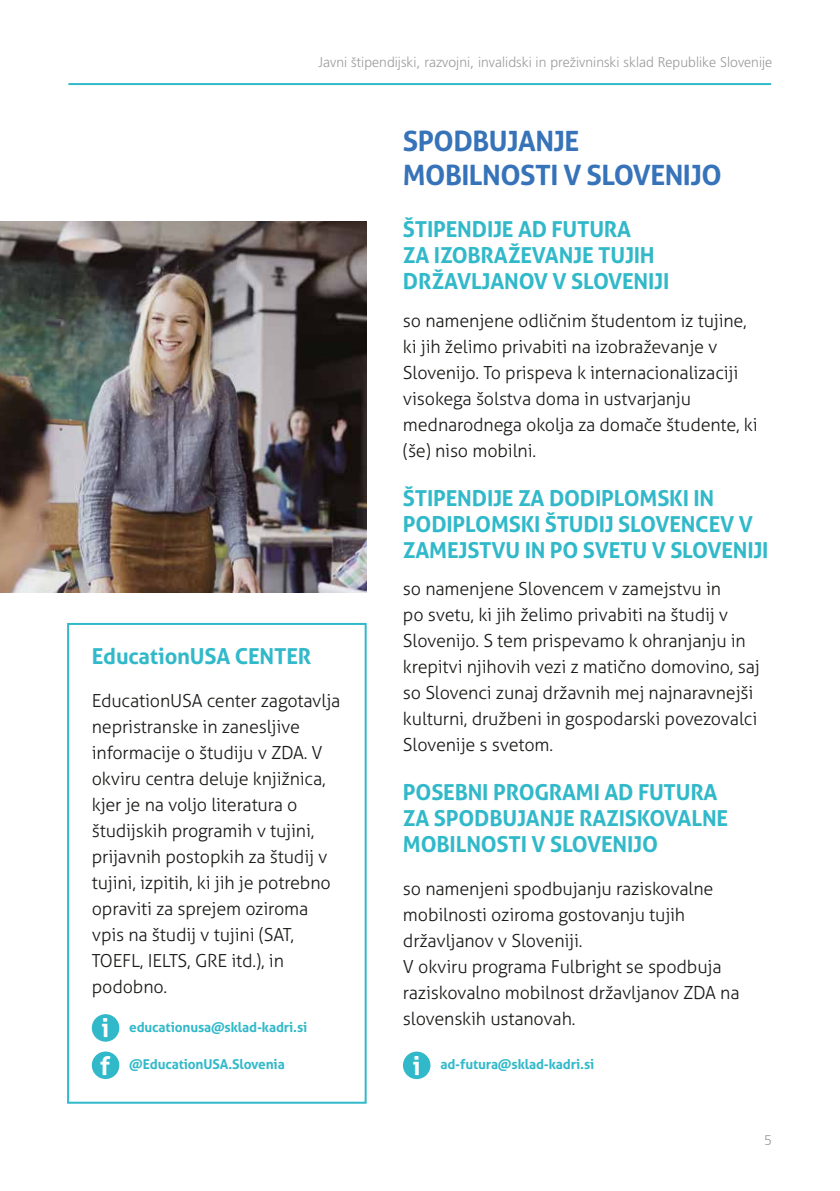
<style>
.page{position:relative;width:840px;height:1191px;background:#fff}
.page>*{position:absolute;margin:0;border:0;box-sizing:border-box;transform-origin:0 0}
.t1{font:700 28px/34px "Aller";letter-spacing:-.02em;color:#3773b9}
.t2{font:700 22px/26px "Aller";letter-spacing:-.01em;color:#31b9ca}
.t3{font:300 18px/26px "Aller";letter-spacing:-.01em;color:#1a1a18}
.t4{font:300 14px "Frutiger LT Std";color:#9c9d9d}
.t5{font:700 13.6px "Aller";letter-spacing:-.01em;color:#31b9ca}
.s1{font-size:25.6px;color:#fff}
</style>
<div class="page">
<hr style="left:69px;top:83px;width:701px;height:2px;background:#31b9ca">
<div style="left:403px;top:1051px;width:27px;height:28px;background:#31b9ca;border-radius:50%"></div>
<div style="left:92px;top:1014px;width:27px;height:27px;background:#31b9ca;border-radius:50%"></div>
<div style="left:92px;top:1051px;width:27px;height:28px;background:#31b9ca;border-radius:50%"></div>
<div style="left:67px;top:623px;width:299px;height:480px;border:2px solid #31b9ca"></div>
<img style="left:0;top:221px;width:366px;height:372px">
<p class="t4" style="left:318px;top:54px;width:455px">Javni štipendijski, razvojni, invalidski in preživninski sklad Republike Slovenije</p>
<p class="t2" style="left:92px;top:643px;width:221px">EducationUSA CENTER</p>
<p class="t3" style="left:92px;top:687px;width:250px">EducationUSA center zagotavlja nepristranske in zanesljive informacije o študiju v ZDA. V okviru centra deluje knjižnica, kjer je na voljo literatura o študijskih programih v tujini, prijavnih postopkih za študij v tujini, izpitih, ki jih je potrebno opraviti za sprejem oziroma vpis na študij v tujini (SAT,<br>TOEFL, IELTS, GRE itd.), in podobno.</p>
<p class="t5" style="left:102px;top:1018px;width:207px"><span class="s1">i</span> educationusa@sklad-kadri.si</p>
<p class="t5" style="left:100px;top:1056px;width:186px"><span class="s1">f</span> @EducationUSA.Slovenia</p>
<h1 class="t1" style="left:403px;top:124px;width:320px">SPODBUJANJE<br>MOBILNOSTI V SLOVENIJO</h1>
<p class="t2" style="left:403px;top:216px;width:268px">ŠTIPENDIJE AD FUTURA<br>ZA IZOBRAŽEVANJE TUJIH<br>DRŽAVLJANOV V SLOVENIJI</p>
<p class="t3" style="left:403px;top:307px;width:356px">so namenjene odličnim študentom iz tujine, ki jih želimo privabiti na izobraževanje v Slovenijo. To prispeva k internacionalizaciji visokega šolstva doma in ustvarjanju mednarodnega okolja za domače študente, ki (še) niso mobilni.</p>
<p class="t2" style="left:403px;top:484px;width:367px">ŠTIPENDIJE ZA DODIPLOMSKI IN<br>PODIPLOMSKI ŠTUDIJ SLOVENCEV V<br>ZAMEJSTVU IN PO SVETU V SLOVENIJI</p>
<p class="t3" style="left:403px;top:575px;width:358px">so namenjene Slovencem v zamejstvu in<br>po svetu, ki jih želimo privabiti na študij v Slovenijo. S tem prispevamo k ohranjanju in krepitvi njihovih vezi z matično domovino, saj so Slovenci zunaj državnih mej najnaravnejši kulturni, družbeni in gospodarski povezovalci Slovenije s svetom.</p>
<p class="t2" style="left:403px;top:778px;width:326px">POSEBNI PROGRAMI AD FUTURA<br>ZA SPODBUJANJE RAZISKOVALNE<br>MOBILNOSTI V SLOVENIJO</p>
<p class="t3" style="left:403px;top:875px;width:338px">so namenjeni spodbujanju raziskovalne mobilnosti oziroma gostovanju tujih državljanov v Sloveniji.<br>V okviru programa Fulbright se spodbuja raziskovalno mobilnost državljanov ZDA na slovenskih ustanovah.</p>
<p class="t5" style="left:412px;top:1056px;width:183px"><span class="s1">i</span> ad-futura@sklad-kadri.si</p>
<p class="t4" style="left:763px;top:1132px;width:9px">5</p>
</div>
